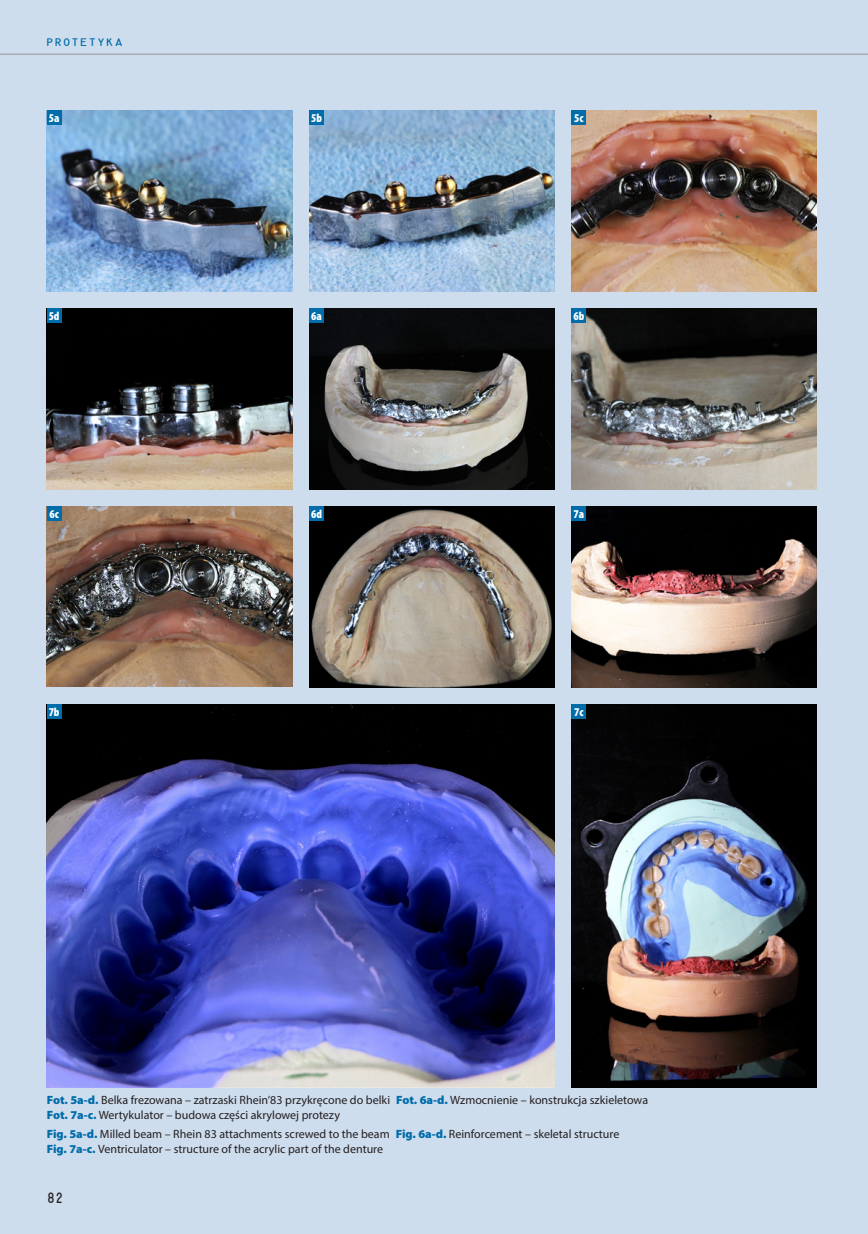
<style>
.page{position:relative;width:868px;height:1234px;background:#fff}
.page>*{position:absolute;margin:0;border:0;box-sizing:border-box;transform-origin:0 0}
.t1{font:15.75px "Gordon URWTCE Con";color:#231f20}
.podpis{font:12px/15px "Myriad Pro";color:#231f20}
.t2{font:900 condensed 12px "Myriad Pro";color:#fff}
.t3{font:11.55px "Gordon URWTCE Con";letter-spacing:.145em;color:#006daa;scale:1.25 1}
.s1{font-weight:900;color:#006daa}
</style>
<div class="page">
<div style="left:0;top:0;width:867px;height:1233px;background:#cedded"></div>
<hr style="left:0;top:54px;width:867px;height:1px;background:#939598">
<img style="left:571px;top:704px;width:245px;height:382px">
<img style="left:47px;top:704px;width:507px;height:382px">
<img style="left:571px;top:308px;width:245px;height:181px">
<img style="left:309px;top:308px;width:245px;height:181px">
<img style="left:47px;top:308px;width:245px;height:181px">
<img style="left:571px;top:111px;width:245px;height:180px">
<img style="left:309px;top:111px;width:245px;height:180px">
<img style="left:47px;top:111px;width:245px;height:180px">
<img style="left:571px;top:506px;width:245px;height:181px">
<img style="left:309px;top:506px;width:245px;height:181px">
<img style="left:47px;top:506px;width:245px;height:180px">
<div style="left:47px;top:111px;width:14px;height:14px;background:#006daa"></div>
<div style="left:309px;top:111px;width:14px;height:14px;background:#006daa"></div>
<div style="left:571px;top:111px;width:15px;height:14px;background:#006daa"></div>
<div style="left:309px;top:308px;width:14px;height:15px;background:#006daa"></div>
<div style="left:309px;top:506px;width:14px;height:14px;background:#006daa"></div>
<div style="left:571px;top:704px;width:15px;height:14px;background:#006daa"></div>
<div style="left:47px;top:308px;width:14px;height:15px;background:#006daa"></div>
<div style="left:47px;top:506px;width:14px;height:14px;background:#006daa"></div>
<div style="left:47px;top:704px;width:14px;height:14px;background:#006daa"></div>
<div style="left:571px;top:308px;width:15px;height:15px;background:#006daa"></div>
<div style="left:571px;top:506px;width:15px;height:14px;background:#006daa"></div>
<p class="t3" style="left:47px;top:36px;width:62px">PROTETYKA</p>
<p class="t2" style="left:49px;top:111px;width:12px">5a</p>
<p class="t2" style="left:311px;top:111px;width:12px">5b</p>
<p class="t2" style="left:574px;top:111px;width:11px">5c</p>
<p class="t2" style="left:49px;top:309px;width:12px">5d</p>
<p class="t2" style="left:311px;top:309px;width:12px">6a</p>
<p class="t2" style="left:573px;top:309px;width:12px">6b</p>
<p class="t2" style="left:49px;top:507px;width:11px">6c</p>
<p class="t2" style="left:311px;top:507px;width:12px">6d</p>
<p class="t2" style="left:573px;top:507px;width:12px">7a</p>
<p class="t2" style="left:49px;top:705px;width:12px">7b</p>
<p class="t2" style="left:574px;top:705px;width:11px">7c</p>
<p class="podpis" style="left:47px;top:1091px;width:602px"><span class="s1">Fot. 5a-d.</span> Belka frezowana – zatrzaski Rhein’83 przykręcone do belki <span class="s1">Fot. 6a-d.</span> Wzmocnienie – konstrukcja szkieletowa<br><span class="s1">Fot. 7a-c.</span> Wertykulator – budowa części akrylowej protezy</p>
<p class="podpis" style="left:47px;top:1126px;width:574px"><span class="s1">Fig. 5a-d.</span> Milled beam – Rhein 83 attachments screwed to the beam <span class="s1">Fig. 6a-d.</span> Reinforcement – skeletal structure<br><span class="s1">Fig. 7a-c.</span> Ventriculator – structure of the acrylic part of the denture</p>
<h1 class="t1" style="left:47px;top:1187px;width:18px">82</h1>
</div>
